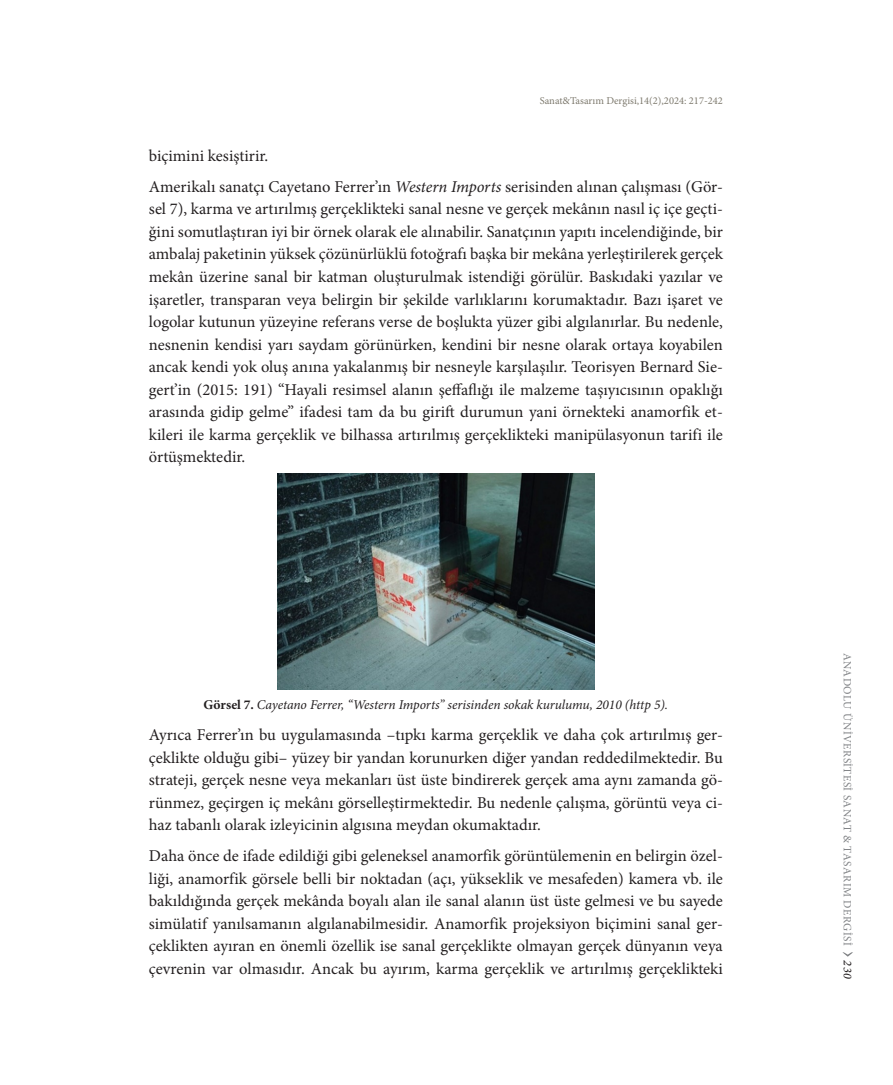
<style>
.page{position:relative;width:893px;height:1085px;background:#fff}
.page>*{position:absolute;margin:0;border:0;box-sizing:border-box;transform-origin:0 0}
.metin{font:16.5px/22.5px "Minion Pro";color:#231f20;text-align:justify}
.gorsel_altyazilari{font:italic 13.5px "Minion Pro";letter-spacing:-.005em;color:#231f20}
.t1{font:11.25px "Minion Pro";letter-spacing:.04em;color:#808285}
.t2{font:10.5px "Minion Pro";color:#7d796d}
.s1{font-style:italic}
.s2{font-weight:700;font-style:normal}
.s3{font-weight:500;font-style:italic;font-size:12px;color:#231f20}
</style>
<div class="page">
<svg style="left:842px;top:952px;width:11px;height:4px"></svg>
<img style="left:278px;top:473px;width:316px;height:216px">
<p class="t2" style="left:540px;top:94px;width:185px">Sanat&amp;Tasarım Dergisi,14(2),2024: 217-242</p>
<p class="metin" style="left:149px;top:144px;width:121px">biçimini kesiştirir.</p>
<p class="metin" style="left:149px;top:175px;width:576px">Amerikalı sanatçı Cayetano Ferrer’ın <span class="s1">Western Imports</span> serisinden alınan çalışması (Gör&shy;sel 7), karma ve artırılmış gerçeklikteki sanal nesne ve gerçek mekânın nasıl iç içe geçti&shy;ğini somutlaştıran iyi bir örnek olarak ele alınabilir. Sanatçının yapıtı incelendiğinde, bir ambalaj paketinin yüksek çözünürlüklü fotoğrafı başka bir mekâna yerleştirilerek gerçek mekân üzerine sanal bir katman oluşturulmak istendiği görülür. Baskıdaki yazılar ve işaretler, transparan veya belirgin bir şekilde varlıklarını korumaktadır. Bazı işaret ve logolar kutunun yüzeyine referans verse de boşlukta yüzer gibi algılanırlar. Bu nedenle, nesnenin kendisi yarı saydam görünürken, kendini bir nesne olarak ortaya koyabilen ancak kendi yok oluş anına yakalanmış bir nesneyle karşılaşılır. Teorisyen Bernard Sie&shy;gert’in (2015: 191) “Hayali resimsel alanın şeffaflığı ile malzeme taşıyıcısının opaklığı arasında gidip gelme” ifadesi tam da bu girift durumun yani örnekteki anamorfik et&shy;kileri ile karma gerçeklik ve bilhassa artırılmış gerçeklikteki manipülasyonun tarifi ile örtüşmektedir.</p>
<p class="gorsel_altyazilari" style="left:204px;top:695px;width:466px"><span class="s2">Görsel 7.</span> Cayetano Ferrer, “Western Imports” serisinden sokak kurulumu, 2010 (http 5).</p>
<p class="metin" style="left:149px;top:723px;width:576px">Ayrıca Ferrer’ın bu uygulamasında –tıpkı karma gerçeklik ve daha çok artırılmış ger&shy;çeklikte olduğu gibi– yüzey bir yandan korunurken diğer yandan reddedilmektedir. Bu strateji, gerçek nesne veya mekanları üst üste bindirerek gerçek ama aynı zamanda gö&shy;rünmez, geçirgen iç mekânı görselleştirmektedir. Bu nedenle çalışma, görüntü veya ci&shy;haz tabanlı olarak izleyicinin algısına meydan okumaktadır.</p>
<p class="metin" style="left:149px;top:844px;width:576px">Daha önce de ifade edildiği gibi geleneksel anamorfik görüntülemenin en belirgin özel&shy;liği, anamorfik görsele belli bir noktadan (açı, yükseklik ve mesafeden) kamera vb. ile bakıldığında gerçek mekânda boyalı alan ile sanal alanın üst üste gelmesi ve bu sayede simülatif yanılsamanın algılanabilmesidir. Anamorfik projeksiyon biçimini sanal ger&shy;çeklikten ayıran en önemli özellik ise sanal gerçeklikte olmayan gerçek dünyanın veya çevrenin var olmasıdır. Ancak bu ayırım, karma gerçeklik ve artırılmış gerçeklikteki</p>
<p class="t1" style="left:855px;top:652px;width:327px;rotate:90deg">ANADOLU ÜNİVERSİTESİ SANAT &amp; TASARIM DERGİSİ <span class="s3">230</span></p>
</div>
